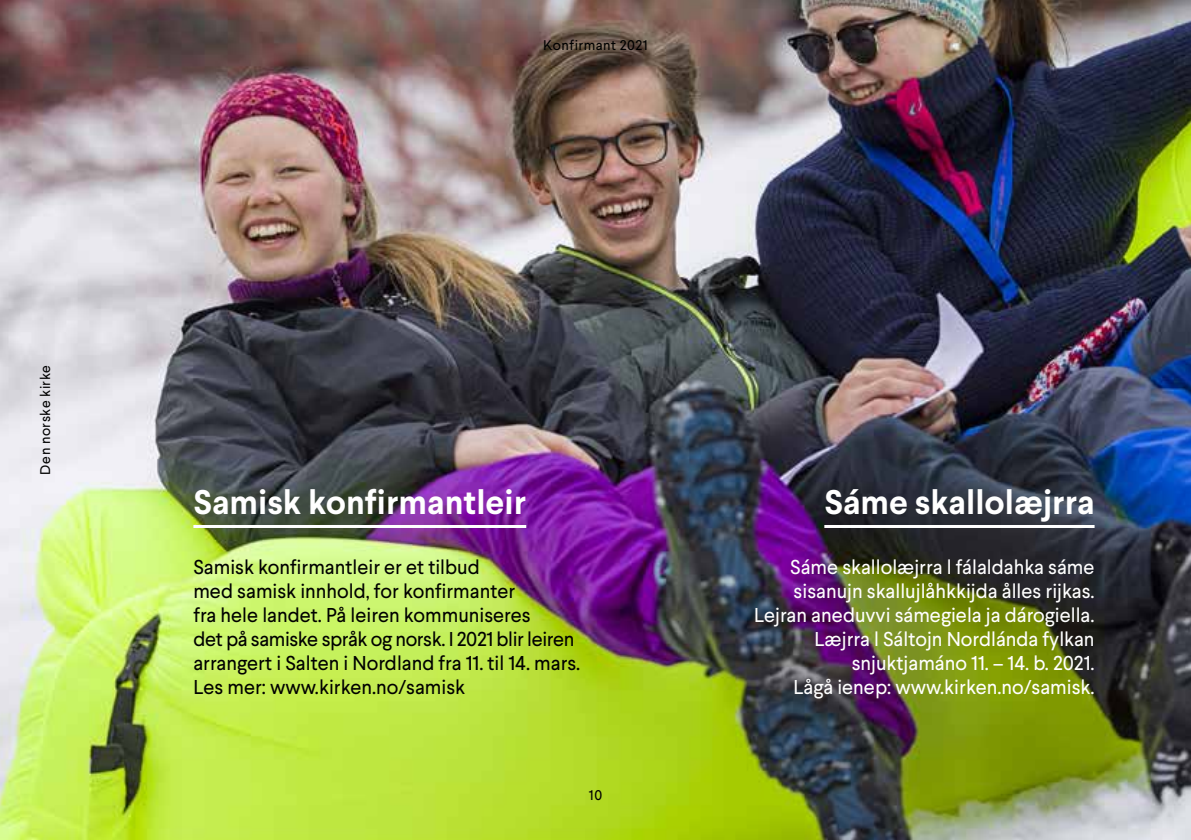
<style>
.page{position:relative;width:1191px;height:840px;background:#fff}
.page>*{position:absolute;margin:0;border:0;box-sizing:border-box;transform-origin:0 0}
.t1{font:700 34px "Larsseit";color:#fff}
.t2{font:20px/24px "Larsseit";color:#000}
.t3{font:20px/24px "Larsseit";color:#fff;text-align:right}
.t4{font:14px "Larsseit";letter-spacing:.035em;color:#000}
</style>
<div class="page">
<img style="left:0;top:0;width:1191px;height:839px">
<hr style="left:824px;top:524px;width:270px;height:3px;background:#fff">
<hr style="left:193px;top:524px;width:333px;height:3px;background:#fff">
<p class="t4" style="left:36px;top:474px;width:111px;rotate:-90deg">Den norske kirke</p>
<p class="t4" style="left:543px;top:36px;width:106px">Konfirmant 2021</p>
<h1 class="t1" style="left:193px;top:479px;width:334px">Samisk konfirmantleir</h1>
<p class="t2" style="left:193px;top:554px;width:388px">Samisk konfirmantleir er et tilbud<br>med samisk innhold, for konfirmanter<br>fra hele landet. På leiren kommuniseres<br>det på samiske språk og norsk. I 2021 blir leiren arrangert i Salten i Nordland fra 11. til 14. mars.<br>Les mer: www.kirken.no/samisk</p>
<p class="t4" style="left:589px;top:785px;width:15px">10</p>
<h1 class="t1" style="left:824px;top:479px;width:272px">Sáme skallolæjrra</h1>
<p class="t3" style="left:754px;top:554px;width:342px">Sáme skallolæjrra l fálaldahka sáme sisanujn skallujlåhkkijda ålles rijkas.<br>Lejran aneduvvi sámegiela ja dárogiella.<br>Læjrra l Sáltojn Nordlánda fylkan snjuktjamáno 11. – 14. b. 2021.<br>Lågå ienep: www.kirken.no/samisk.</p>
</div>
